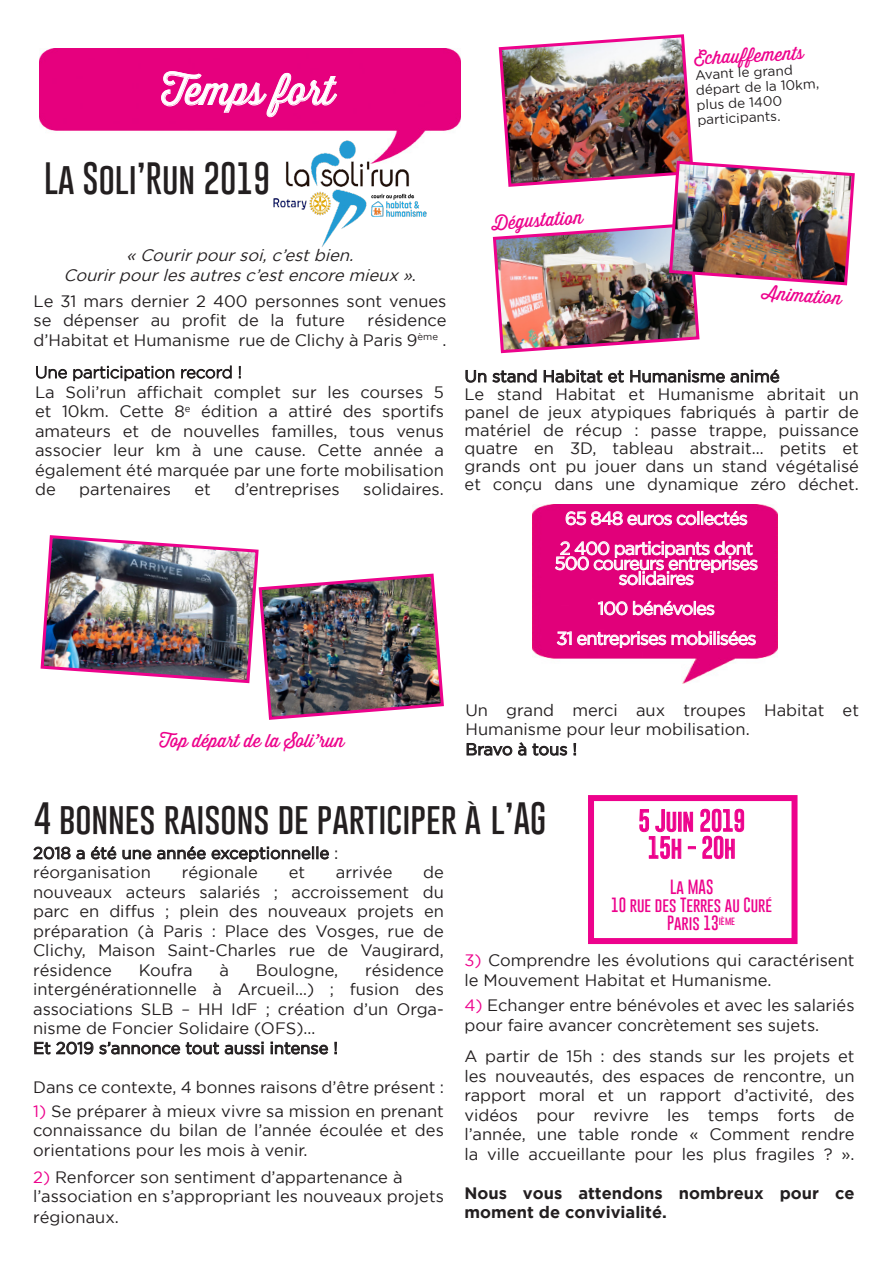
<style>
.page{position:relative;width:893px;height:1263px;background:#fff}
.page>*{position:absolute;margin:0;border:0;box-sizing:border-box;transform-origin:0 0}
.t1{font:39px "Thirsty Script";color:#fff}
.t2{font:100 33px "Gobold";color:#231f20}
.t3{font:100 22.5px "Gobold";color:#ed028c}
.t4{font:18px "Gotham";letter-spacing:-.05em;color:#fff}
.t5{font:18px "Thirsty Script";color:#ed028c}
.t6{font:16.5px/19.5px "Gotham";color:#231f20}
.t7{font:italic 16.5px "Gotham";color:#231f20}
.t8{font:700 16.5px "Gotham";color:#231f20}
.t9{font:100 15px "Gobold";color:#ed028c}
.t10{font:13.5px/15px "Gotham";color:#231f20}
.s1{font-style:normal}
.s2{color:#ed028c}
</style>
<div class="page">
<img style="left:532px;top:505px;width:245px;height:178px">
<img style="left:39px;top:49px;width:421px;height:91px">
<svg style="left:161px;top:71px;width:176px;height:46px;background:#e92892"></svg>
<svg style="left:36px;top:366px;width:31px;height:12px"></svg>
<svg style="left:74px;top:366px;width:100px;height:15px"></svg>
<svg style="left:181px;top:366px;width:51px;height:12px"></svg>
<svg style="left:239px;top:366px;width:2px;height:12px"></svg>
<svg style="left:466px;top:370px;width:20px;height:12px"></svg>
<svg style="left:492px;top:370px;width:44px;height:12px"></svg>
<svg style="left:544px;top:370px;width:58px;height:12px"></svg>
<svg style="left:608px;top:371px;width:16px;height:11px"></svg>
<svg style="left:630px;top:370px;width:95px;height:12px"></svg>
<svg style="left:731px;top:369px;width:48px;height:13px"></svg>
<svg style="left:566px;top:511px;width:181px;height:14px;background:#ec64ae"></svg>
<svg style="left:555px;top:541px;width:202px;height:44px;background:#e9489f"></svg>
<svg style="left:598px;top:601px;width:29px;height:14px"></svg>
<svg style="left:633px;top:601px;width:81px;height:14px"></svg>
<svg style="left:557px;top:631px;width:14px;height:14px"></svg>
<svg style="left:577px;top:631px;width:89px;height:17px;background:#eb57a7"></svg>
<svg style="left:672px;top:631px;width:84px;height:14px"></svg>
<img style="left:273px;top:140px;width:154px;height:107px">
<img style="left:40px;top:535px;width:404px;height:185px">
<img style="left:492px;top:34px;width:363px;height:320px">
<svg style="left:467px;top:743px;width:45px;height:12px"></svg>
<svg style="left:518px;top:742px;width:8px;height:13px"></svg>
<svg style="left:533px;top:744px;width:34px;height:11px"></svg>
<svg style="left:574px;top:743px;width:2px;height:12px"></svg>
<svg style="left:34px;top:847px;width:36px;height:12px"></svg>
<svg style="left:76px;top:850px;width:9px;height:9px"></svg>
<svg style="left:91px;top:846px;width:25px;height:13px"></svg>
<svg style="left:123px;top:850px;width:28px;height:9px"></svg>
<svg style="left:157px;top:846px;width:49px;height:13px"></svg>
<svg style="left:212px;top:846px;width:117px;height:16px"></svg>
<svg style="left:34px;top:1042px;width:16px;height:12px"></svg>
<svg style="left:56px;top:1042px;width:37px;height:12px"></svg>
<svg style="left:99px;top:1042px;width:81px;height:12px"></svg>
<svg style="left:186px;top:1042px;width:33px;height:12px"></svg>
<svg style="left:225px;top:1042px;width:38px;height:12px"></svg>
<svg style="left:271px;top:1042px;width:57px;height:12px"></svg>
<svg style="left:335px;top:1042px;width:2px;height:12px"></svg>
<div style="left:588px;top:795px;width:209px;height:149px;background:#fff;border:6px solid #ed028c"></div>
<svg style="left:640px;top:809px;width:104px;height:50px"></svg>
<p class="t1" style="left:162px;top:62px;width:174px">Temps fort</p>
<p class="t2" style="left:44px;top:157px;width:228px">La Soli’Run 2019</p>
<p class="t7" style="left:126px;top:246px;width:233px">« Courirpoursoi,c’estbien.</p>
<p class="t7" style="left:63px;top:266px;width:355px">Courirpourlesautresc’estencore mieux »<span class="s1">.</span></p>
<p class="t6" style="left:34px;top:291px;width:414px">Le 31 mars dernier 2 400 personnes sont venues</p>
<p class="t6" style="left:34px;top:311px;width:313px">se dépenser au profit de la future</p>
<p class="t6" style="left:368px;top:311px;width:80px">résidence</p>
<p class="t6" style="left:34px;top:330px;width:414px">d’Habitat et Humanisme rue de Clichy à Paris 9<sup>ème</sup> .</p>
<p class="t6" style="left:35px;top:382px;width:410px;text-align:justify">La Soli’run affichait complet sur les courses 5 et 10km. Cette 8<sup>e</sup> édition a attiré des sportifs amateurs et de nouvelles familles, tous venus associer leur km à une cause. Cette année a également été marquée par une forte mobilisation de</p>
<p class="t6" style="left:79px;top:479px;width:93px">partenaires</p>
<p class="t6" style="left:195px;top:479px;width:18px">et</p>
<p class="t6" style="left:234px;top:479px;width:107px">d’entreprises</p>
<p class="t6" style="left:363px;top:479px;width:82px">solidaires.</p>
<p class="t5" style="left:491px;top:210px;width:93px;rotate:-4deg">Dégustation</p>
<p class="t5" style="left:693px;top:45px;width:111px;rotate:-3deg">Echauffements</p>
<p class="t10" style="left:695px;top:67px;width:99px;rotate:-3deg">Avant le grand</p>
<p class="t10" style="left:695px;top:82px;width:125px;rotate:-3deg">départ de la 10km, plus de 1400</p>
<p class="t10" style="left:697px;top:112px;width:85px;rotate:-3deg">participants.</p>
<p class="t5" style="left:764px;top:280px;width:81px;rotate:4deg">Animation</p>
<p class="t6" style="left:465px;top:366px;width:317px">Un stand Habitat et Humanisme animé</p>
<p class="t6" style="left:465px;top:385px;width:396px;line-height:18px;text-align:justify">Le stand Habitat et Humanisme abritait un panel de jeux atypiques fabriqués à partir de matériel de récup : passe trappe, puissance quatre en 3D, tableau abstrait… petits et grands ont pu jouer dans un stand végétalisé et conçu dans une dynamique zéro déchet.</p>
<p class="t4" style="left:565px;top:508px;width:184px">65 848 euros collectés</p>
<p class="t4" style="left:560px;top:538px;width:195px">2 400 participants dont</p>
<p class="t4" style="left:555px;top:553px;width:205px">500 coureurs entreprises</p>
<p class="t4" style="left:619px;top:568px;width:77px">solidaires</p>
<p class="t4" style="left:598px;top:598px;width:119px">100 bénévoles</p>
<p class="t4" style="left:556px;top:628px;width:201px">31 entreprises mobilisées</p>
<p class="t5" style="left:160px;top:728px;width:186px">Top départ de la Soli’run</p>
<p class="t6" style="left:465px;top:700px;width:395px">Un grand merci aux troupes Habitat et<br>Humanisme pour leur mobilisation.</p>
<p class="t6" style="left:465px;top:739px;width:113px">Bravo à tous !</p>
<p class="t2" style="left:34px;top:797px;width:514px">4 bonnes raisons de participer à l’AG</p>
<p class="t6" style="left:33px;top:843px;width:307px">2018 a été une année exceptionnelle :</p>
<p class="t6" style="left:33px;top:862px;width:119px">réorganisation</p>
<p class="t6" style="left:182px;top:862px;width:78px">régionale</p>
<p class="t6" style="left:289px;top:862px;width:18px">et</p>
<p class="t6" style="left:336px;top:862px;width:58px">arrivée</p>
<p class="t6" style="left:423px;top:862px;width:22px">de</p>
<p class="t6" style="left:33px;top:882px;width:412px">nouveaux acteurs salariés ; accroissement du parc en diffus ; plein des nouveaux projets en</p>
<p class="t6" style="left:33px;top:921px;width:412px">préparation (à Paris : Place des Vosges, rue de</p>
<p class="t6" style="left:33px;top:940px;width:412px">Clichy, Maison Saint-Charles rue de Vaugirard,</p>
<p class="t6" style="left:33px;top:960px;width:80px">résidence</p>
<p class="t6" style="left:139px;top:960px;width:56px">Koufra</p>
<p class="t6" style="left:220px;top:960px;width:11px">à</p>
<p class="t6" style="left:256px;top:960px;width:84px">Boulogne,</p>
<p class="t6" style="left:365px;top:960px;width:80px">résidence</p>
<p class="t6" style="left:33px;top:979px;width:412px">intergénérationnelle à Arcueil…) ; fusion des</p>
<p class="t6" style="left:33px;top:999px;width:412px">associations SLB – HH IdF ; création d’un Orga&shy;nisme de Foncier Solidaire (OFS)…</p>
<p class="t6" style="left:33px;top:1038px;width:306px">Et 2019 s’annonce tout aussi intense !</p>
<p class="t6" style="left:33px;top:1077px;width:412px">Dans ce contexte, 4 bonnes raisons d’être présent :</p>
<p class="t6" style="left:33px;top:1101px;width:412px;text-align:justify"><span class="s2">1)</span> Se préparer à mieux vivre sa mission en prenant connaissance du bilan de l’année écoulée et des orientations pour les mois à venir.</p>
<p class="t6" style="left:33px;top:1167px;width:371px"><span class="s2">2)</span> Renforcer son sentiment d’appartenance à</p>
<p class="t6" style="left:33px;top:1186px;width:412px;line-height:21px">l’association en s’appropriant les nouveaux projets régionaux.</p>
<p class="t3" style="left:638px;top:806px;width:108px">5 Juin 2019</p>
<p class="t3" style="left:648px;top:833px;width:89px">15h - 20h</p>
<p class="t9" style="left:670px;top:877px;width:45px">La MAS</p>
<p class="t9" style="left:611px;top:895px;width:163px">10 rue des Terres au Curé</p>
<p class="t9" style="left:667px;top:913px;width:70px">Paris 13<sup>ième</sup></p>
<p class="t6" style="left:464px;top:950px;width:392px"><span class="s2">3)</span> Comprendre les évolutions qui caractérisent le Mouvement Habitat et Humanisme.</p>
<p class="t6" style="left:464px;top:995px;width:392px"><span class="s2">4)</span> Echanger entre bénévoles et avec les salariés pour faire avancer concrètement ses sujets.</p>
<p class="t6" style="left:464px;top:1046px;width:392px">A partir de 15h : des stands sur les projets et les nouveautés, des espaces de rencontre, un</p>
<p class="t6" style="left:464px;top:1085px;width:392px">rapport moral et un rapport d’activité, des</p>
<p class="t6" style="left:464px;top:1105px;width:392px">vidéos pour revivre les temps forts de</p>
<p class="t6" style="left:464px;top:1124px;width:392px">l’année, une table ronde « Comment rendre la ville accueillante pour les plus fragiles ? ».</p>
<p class="t8" style="left:464px;top:1183px;width:392px">Nous vous attendons nombreux pour ce</p>
<p class="t8" style="left:464px;top:1203px;width:204px">moment de convivialité.</p>
</div>
